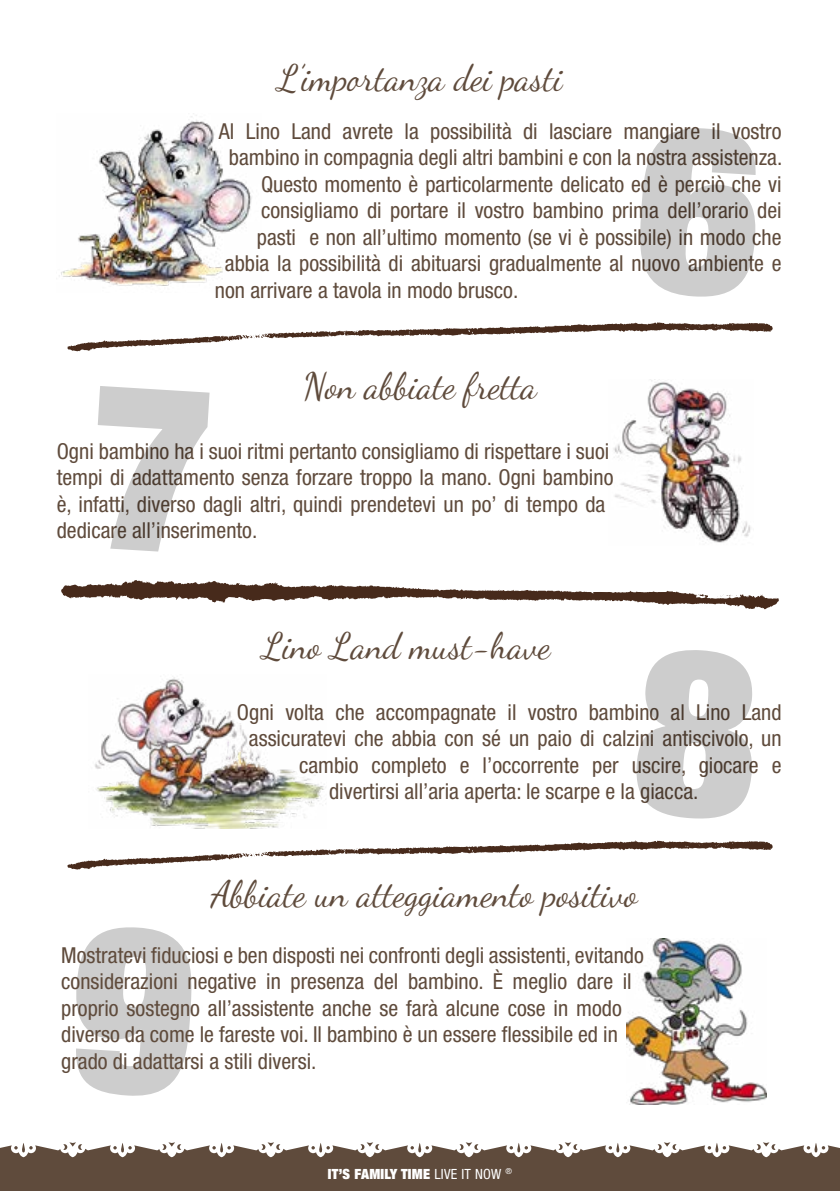
<style>
.page{position:relative;width:840px;height:1191px;background:#fff}
.page>*{position:absolute;margin:0;border:0;box-sizing:border-box;transform-origin:0 0}
.t1{font:36px "Dancing Script";color:#5f4b3c}
.t2{font:condensed 22px/26.4px "Helvetica Neue LT Std";color:#5f4b3c}
.t3{font:900 condensed 14px "Helvetica Neue LT Std";letter-spacing:.02em;color:#fff}
.s1{font-weight:400}
</style>
<div class="page">
<img style="left:59px;top:113px;width:193px;height:173px">
<img style="left:613px;top:380px;width:138px;height:163px">
<img style="left:95px;top:677px;width:231px;height:151px">
<svg style="left:67px;top:322px;width:705px;height:30px"></svg>
<svg style="left:61px;top:580px;width:717px;height:29px"></svg>
<div style="left:0;top:1140px;width:839px;height:51px;background:#5f4b3c"></div>
<svg style="left:0;top:1140px;width:839px;height:17px"></svg>
<svg style="left:67px;top:840px;width:705px;height:30px"></svg>
<img style="left:626px;top:938px;width:140px;height:166px">
<h1 class="t1" style="left:278px;top:50px;width:286px">L’importanza dei pasti</h1>
<p class="t2" style="left:219px;top:118px;width:564px">Al Lino Land avrete la possibilità di lasciare mangiare il vostro</p>
<p class="t2" style="left:229px;top:144px;width:554px">bambino in compagnia degli altri bambini e con la nostra assistenza.</p>
<p class="t2" style="left:261px;top:171px;width:522px">Questo momento è particolarmente delicato ed è perciò che vi</p>
<p class="t2" style="left:261px;top:197px;width:522px">consigliamo di portare il vostro bambino prima dell’orario dei</p>
<p class="t2" style="left:257px;top:223px;width:526px">pasti e non all’ultimo momento (se vi è possibile) in modo che</p>
<p class="t2" style="left:225px;top:250px;width:557px">abbia la possibilità di abituarsi gradualmente al nuovo ambiente e</p>
<p class="t2" style="left:215px;top:276px;width:305px">non arrivare a tavola in modo brusco.</p>
<h1 class="t1" style="left:303px;top:358px;width:235px">Non abbiate fretta</h1>
<p class="t2" style="left:57px;top:437px;width:558px">Ogni bambino ha i suoi ritmi pertanto consigliamo di rispettare i suoi tempi di adattamento senza forzare troppo la mano. Ogni bambino è, infatti, diverso dagli altri, quindi prendetevi un po’ di tempo da dedicare all’inserimento.</p>
<h1 class="t1" style="left:262px;top:618px;width:289px">Lino Land must-have</h1>
<p class="t2" style="left:237px;top:698px;width:546px">Ogni volta che accompagnate il vostro bambino al Lino Land</p>
<p class="t2" style="left:249px;top:725px;width:534px">assicuratevi che abbia con sé un paio di calzini antiscivolo, un</p>
<p class="t2" style="left:299px;top:751px;width:483px">cambio completo e l’occorrente per uscire, giocare e</p>
<p class="t2" style="left:329px;top:778px;width:370px">divertirsi all’aria aperta: le scarpe e la giacca.</p>
<h1 class="t1" style="left:211px;top:867px;width:428px">Abbiate un atteggiamento positivo</h1>
<p class="t2" style="left:61px;top:942px;width:583px">Mostratevi fiduciosi e ben disposti nei confronti degli assistenti, evitando considerazioni negative in presenza del bambino. È meglio dare il proprio sostegno all’assistente anche se farà alcune cose in modo diverso da come le fareste voi. Il bambino è un essere flessibile ed in grado di adattarsi a stili diversi.</p>
<p class="t3" style="left:328px;top:1165px;width:185px">IT’S FAMILY TIME <span class="s1">LIVE IT NOW</span> <sup>®</sup></p>
</div>
